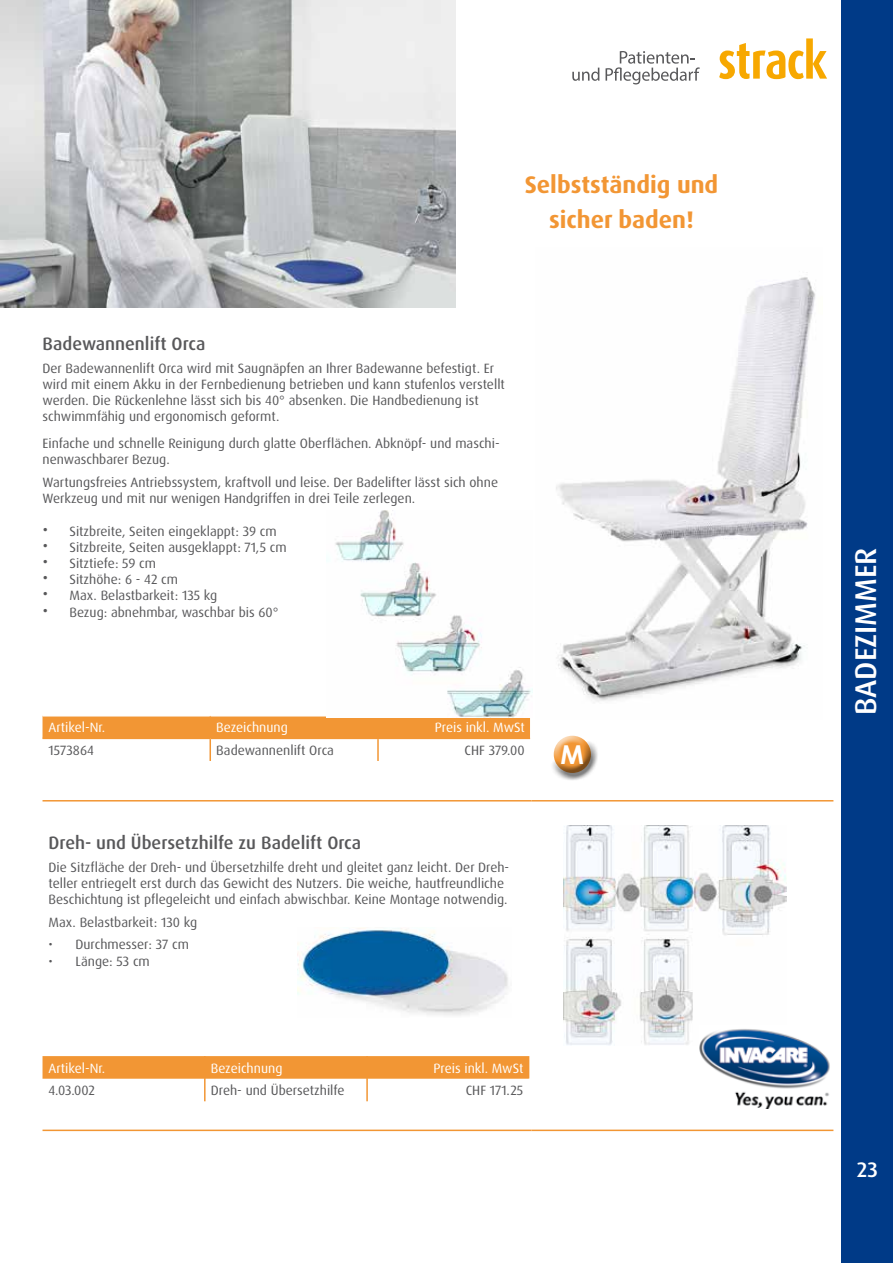
<style>
.page{position:relative;width:893px;height:1263px;background:#fff}
.page>*{position:absolute;margin:0;border:0;box-sizing:border-box;transform-origin:0 0}
.t1{font:500 30px "Dax Pro";color:#fff}
.t2{font:700 26.1px "Century Gothic";color:#fff}
.t3{font:700 24px/35.2px "Dax Pro";color:#f29634;text-align:center}
.t4{font:500 21px "Dax Pro";color:#fff}
.t5{font:500 18px "Dax Pro";color:#58585a}
.t6{font:13.5px/16.2px "Dax Pro";color:#58585a}
.t7{font:13.5px "Dax Pro";color:#fff}
.s1{font-size:18px}
</style>
<div class="page">
<div style="left:842px;top:0;width:51px;height:1263px;background:#003a87"></div>
<svg style="left:719px;top:38px;width:108px;height:41px"></svg>
<svg style="left:572px;top:68px;width:27px;height:13px"></svg>
<svg style="left:606px;top:51px;width:94px;height:33px"></svg>
<hr style="left:43px;top:800px;width:488px;height:1px;background:#f29634">
<hr style="left:531px;top:800px;width:302px;height:1px;background:#f29634">
<hr style="left:43px;top:1129px;width:488px;height:2px;background:#f29634">
<hr style="left:531px;top:1129px;width:302px;height:2px;background:#f29634">
<svg style="left:43px;top:716px;width:488px;height:24px;background:#f29d43"></svg>
<hr style="left:43px;top:738px;width:167px;height:1px;background:#f29634">
<hr style="left:210px;top:738px;width:168px;height:1px;background:#f29634">
<hr style="left:378px;top:738px;width:152px;height:1px;background:#f29634">
<hr style="left:209px;top:716px;width:2px;height:22px;background:#f29634">
<hr style="left:377px;top:716px;width:2px;height:22px;background:#f29634">
<hr style="left:209px;top:739px;width:2px;height:22px;background:#f29634">
<hr style="left:377px;top:739px;width:2px;height:22px;background:#f29634">
<img style="left:326px;top:511px;width:206px;height:206px">
<div style="left:550px;top:740px;width:49px;height:41px;background:#000;opacity:.5"></div>
<img style="left:556px;top:277px;width:260px;height:425px">
<svg style="left:43px;top:1056px;width:487px;height:23px;background:#f29737"></svg>
<hr style="left:204px;top:1056px;width:2px;height:23px;background:#f29634">
<hr style="left:366px;top:1056px;width:2px;height:23px;background:#f29634">
<hr style="left:204px;top:1079px;width:2px;height:22px;background:#f29634">
<hr style="left:366px;top:1079px;width:2px;height:22px;background:#f29634">
<img style="left:298px;top:927px;width:210px;height:89px">
<img style="left:563px;top:825px;width:223px;height:221px">
<img style="left:0;top:0;width:455px;height:307px">
<img style="left:700px;top:1025px;width:130px;height:84px">
<h3 class="t3" style="left:525px;top:167px;width:195px">Selbstständig und sicher baden!</h3>
<h3 class="t5" style="left:43px;top:332px;width:164px">Badewannenlift Orca</h3>
<p class="t6" style="left:43px;top:360px;width:464px">Der Badewannenlift Orca wird mit Saugnäpfen an Ihrer Badewanne befestigt. Er wird mit einem Akku in der Fernbedienung betrieben und kann stufenlos verstellt werden. Die Rückenlehne lässt sich bis 40° absenken. Die Handbedienung ist schwimmfähig und ergonomisch geformt.</p>
<p class="t6" style="left:43px;top:435px;width:459px">Einfache und schnelle Reinigung durch glatte Oberflächen. Abknöpf- und maschi&shy;nenwaschbarer Bezug.</p>
<p class="t6" style="left:43px;top:474px;width:457px">Wartungsfreies Antriebssystem, kraftvoll und leise. Der Badelifter lässt sich ohne<br>Werkzeug und mit nur wenigen Handgriffen in drei Teile zerlegen.</p>
<p class="t6" style="left:43px;top:523px;width:236px"><span class="s1">•</span> Sitzbreite, Seiten eingeklappt: 39 cm</p>
<p class="t6" style="left:43px;top:539px;width:246px"><span class="s1">•</span> Sitzbreite, Seiten ausgeklappt: 71,5 cm</p>
<p class="t6" style="left:43px;top:555px;width:115px"><span class="s1">•</span> Sitztiefe: 59 cm</p>
<p class="t6" style="left:43px;top:571px;width:137px"><span class="s1">•</span> Sitzhöhe: 6 - 42 cm</p>
<p class="t6" style="left:43px;top:588px;width:176px"><span class="s1">•</span> Max. Belastbarkeit: 135 kg</p>
<p class="t6" style="left:43px;top:604px;width:238px"><span class="s1">•</span> Bezug: abnehmbar, waschbar bis 60°</p>
<p class="t7" style="left:49px;top:719px;width:58px">Artikel-Nr.</p>
<p class="t7" style="left:216px;top:719px;width:73px">Bezeichnung</p>
<p class="t7" style="left:435px;top:719px;width:91px">Preis inkl. MwSt</p>
<p class="t6" style="left:49px;top:742px;width:47px">1573864</p>
<p class="t6" style="left:216px;top:742px;width:119px">Badewannenlift Orca</p>
<p class="t6" style="left:465px;top:742px;width:62px">CHF 379.00</p>
<h2 class="t2" style="left:561px;top:735px;width:25px">M</h2>
<h3 class="t5" style="left:49px;top:831px;width:314px">Dreh- und Übersetzhilfe zu Badelift Orca</h3>
<p class="t6" style="left:49px;top:859px;width:462px">Die Sitzfläche der Dreh- und Übersetzhilfe dreht und gleitet ganz leicht. Der Dreh&shy;teller entriegelt erst durch das Gewicht des Nutzers. Die weiche, hautfreundliche<br>Beschichtung ist pflegeleicht und einfach abwischbar. Keine Montage notwendig.</p>
<p class="t6" style="left:49px;top:914px;width:150px">Max. Belastbarkeit: 130 kg</p>
<p class="t6" style="left:49px;top:937px;width:142px">• Durchmesser: 37 cm</p>
<p class="t6" style="left:49px;top:953px;width:103px">• Länge: 53 cm</p>
<p class="t7" style="left:49px;top:1059px;width:58px">Artikel-Nr.</p>
<p class="t7" style="left:211px;top:1059px;width:73px">Bezeichnung</p>
<p class="t7" style="left:433px;top:1059px;width:91px">Preis inkl. MwSt</p>
<p class="t6" style="left:49px;top:1082px;width:48px">4.03.002</p>
<p class="t6" style="left:211px;top:1082px;width:135px">Dreh- und Übersetzhilfe</p>
<p class="t6" style="left:466px;top:1082px;width:59px">CHF 171.25</p>
<h1 class="t1" style="left:846px;top:715px;width:169px;rotate:-90deg">BADEZIMMER</h1>
<h3 class="t4" style="left:857px;top:1156px;width:22px">23</h3>
</div>
